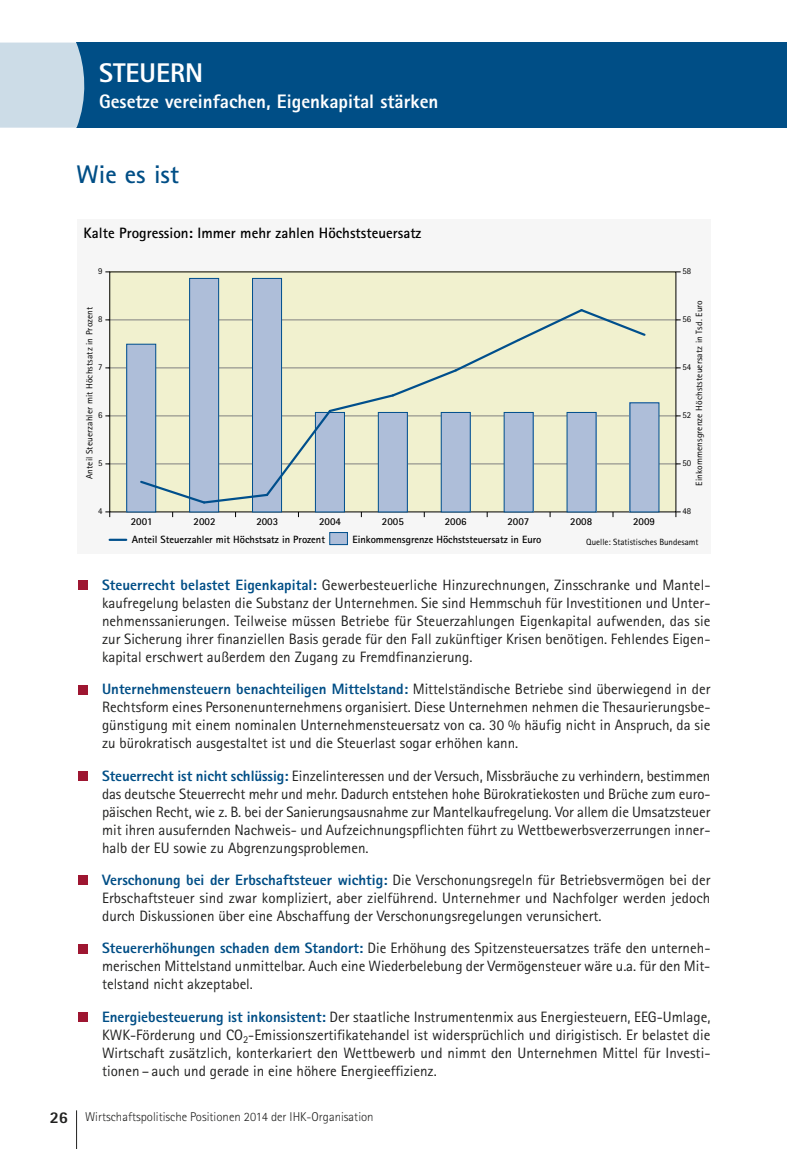
<style>
.page{position:relative;width:787px;height:1149px;background:#fff}
.page>*{position:absolute;margin:0;border:0;box-sizing:border-box;transform-origin:0 0}
.t1{font:800 27px "Agfa Rotis Sans Serif";color:#fff}
.t2{font:700 25.5px "Agfa Rotis Sans Serif";color:#004e86}
.t3{font:800 19.5px "Agfa Rotis Sans Serif";color:#fff}
.t4{font:15px/18px "Agfa Rotis Sans Serif";color:#212120;text-align:justify}
.t5{font:700 15px "Agfa Rotis Sans Serif";color:#000}
.t6{font:300 12.75px "Agfa Rotis Sans Serif";color:#212120}
.t7{font:700 10.5px "Agfa Rotis Sans Serif";color:#000}
.t8{font:9px "Agfa Rotis Sans Serif";letter-spacing:.01em;color:#000;scale:1.05 1}
.t9{font:9px "Agfa Rotis Sans Serif";letter-spacing:.01em;color:#000}
.s1{font-weight:800;color:#004e86}
.s2{font-weight:800;font-size:16.5px}
</style>
<div class="page">
<div style="left:78px;top:580px;width:10px;height:10px;background:#9e1631"></div>
<div style="left:78px;top:684px;width:10px;height:10px;background:#9e1631"></div>
<div style="left:78px;top:770px;width:10px;height:10px;background:#9e1631"></div>
<div style="left:78px;top:875px;width:10px;height:9px;background:#9e1631"></div>
<div style="left:78px;top:943px;width:10px;height:10px;background:#9e1631"></div>
<div style="left:78px;top:1011px;width:10px;height:10px;background:#9e1631"></div>
<div style="left:77px;top:219px;width:633px;height:335px;background:#f6f6f6"></div>
<div style="left:110px;top:272px;width:566px;height:239px;background:#f1f1cf"></div>
<hr style="left:108px;top:463px;width:569px;height:1px;background:#808080">
<hr style="left:108px;top:415px;width:569px;height:1px;background:#808080">
<hr style="left:108px;top:367px;width:569px;height:1px;background:#808080">
<hr style="left:108px;top:319px;width:569px;height:1px;background:#808080">
<svg style="left:105px;top:511px;width:5px;height:6px"></svg>
<svg style="left:675px;top:511px;width:5px;height:6px"></svg>
<div style="left:630px;top:403px;width:29px;height:109px;background:#aebed9"></div>
<div style="left:567px;top:412px;width:29px;height:100px;background:#aebed9"></div>
<div style="left:504px;top:412px;width:29px;height:100px;background:#aebed9"></div>
<div style="left:441px;top:412px;width:29px;height:100px;background:#aebed9"></div>
<div style="left:378px;top:412px;width:29px;height:100px;background:#aebed9"></div>
<div style="left:378px;top:412px;width:30px;height:100px;border:1px solid #004f8c"></div>
<div style="left:315px;top:412px;width:29px;height:100px;background:#aebed9"></div>
<div style="left:315px;top:412px;width:30px;height:100px;border:1px solid #004f8c"></div>
<div style="left:252px;top:278px;width:29px;height:234px;background:#aebed9"></div>
<div style="left:252px;top:278px;width:30px;height:234px;border:1px solid #004f8c"></div>
<div style="left:190px;top:278px;width:29px;height:234px;background:#aebed9"></div>
<div style="left:189px;top:278px;width:30px;height:234px;border:1px solid #004f8c"></div>
<div style="left:127px;top:344px;width:29px;height:168px;background:#aebed9"></div>
<div style="left:126px;top:344px;width:30px;height:168px;border:1px solid #004f8c"></div>
<svg style="left:138px;top:307px;width:509px;height:198px"></svg>
<svg style="left:110px;top:538px;width:16px;height:2px"></svg>
<div style="left:330px;top:532px;width:17px;height:12px;background:#aebed9"></div>
<div style="left:329px;top:532px;width:19px;height:13px;border:1px solid #004f8c"></div>
<div style="left:77px;top:43px;width:710px;height:85px;background:#004e86"></div>
<div style="left:0;top:43px;width:85px;height:85px;background:#ccdce7"></div>
<hr style="left:76px;top:1109px;width:1px;height:39px;background:#212120">
<h1 class="t1" style="left:99px;top:63px;width:105px">STEUERN</h1>
<h3 class="t3" style="left:99px;top:94px;width:341px">Gesetze vereinfachen, Eigenkapital stärken</h3>
<h2 class="t2" style="left:77px;top:165px;width:104px">Wie es ist</h2>
<p class="t5" style="left:84px;top:228px;width:339px">Kalte Progression: Immer mehr zahlen Höchststeuersatz</p>
<p class="t9" style="left:98px;top:267px;width:6px">9</p>
<p class="t9" style="left:682px;top:267px;width:10px">58</p>
<p class="t8" style="left:86px;top:479px;width:166px;rotate:-90deg">Anteil Steuerzahler mit Höchstsatz in Prozent</p>
<p class="t8" style="left:696px;top:485px;width:178px;rotate:-90deg">Einkommensgrenze Höchststeuersatz in Tsd. Euro</p>
<p class="t7" style="left:131px;top:518px;width:23px">2001</p>
<p class="t7" style="left:193px;top:518px;width:23px">2002</p>
<p class="t7" style="left:256px;top:518px;width:23px">2003</p>
<p class="t7" style="left:319px;top:518px;width:23px">2004</p>
<p class="t7" style="left:382px;top:518px;width:23px">2005</p>
<p class="t7" style="left:445px;top:518px;width:23px">2006</p>
<p class="t7" style="left:507px;top:518px;width:23px">2007</p>
<p class="t7" style="left:570px;top:518px;width:23px">2008</p>
<p class="t7" style="left:633px;top:518px;width:23px">2009</p>
<p class="t7" style="left:132px;top:535px;width:195px">Anteil Steuerzahler mit Höchstsatz in Prozent</p>
<p class="t9" style="left:586px;top:538px;width:114px">Quelle: Statistisches Bundesamt</p>
<p class="t9" style="left:682px;top:315px;width:10px">56</p>
<p class="t9" style="left:98px;top:315px;width:6px">8</p>
<p class="t9" style="left:98px;top:363px;width:6px">7</p>
<p class="t9" style="left:682px;top:363px;width:10px">54</p>
<p class="t9" style="left:98px;top:411px;width:6px">6</p>
<p class="t9" style="left:682px;top:411px;width:10px">52</p>
<p class="t9" style="left:682px;top:459px;width:10px">50</p>
<p class="t9" style="left:98px;top:459px;width:6px">5</p>
<p class="t9" style="left:682px;top:507px;width:10px">48</p>
<p class="t9" style="left:98px;top:507px;width:6px">4</p>
<p class="t7" style="left:352px;top:535px;width:190px">Einkommensgrenze Höchststeuersatz in Euro</p>
<p class="t4" style="left:102px;top:577px;width:610px"><span class="s1">Steuerrecht belastet Eigenkapital:</span> Gewerbesteuerliche Hinzurechnungen, Zinsschranke und Mantel&shy;kaufregelung belasten die Substanz der Unternehmen. Sie sind Hemmschuh für Investitionen und Unter&shy;nehmenssanierungen. Teilweise müssen Betriebe für Steuerzahlungen Eigenkapital aufwenden, das sie zur Sicherung ihrer finanziellen Basis gerade für den Fall zukünftiger Krisen benötigen. Fehlendes Eigen&shy;kapital erschwert außerdem den Zugang zu Fremdfinanzierung.</p>
<p class="t4" style="left:102px;top:681px;width:610px"><span class="s1">Unternehmensteuern benachteiligen Mittelstand:</span> Mittelständische Betriebe sind überwiegend in der Rechtsform eines Personenunternehmens organisiert. Diese Unternehmen nehmen die Thesaurierungsbe&shy;günstigung mit einem nominalen Unternehmensteuersatz von ca. 30 % häufig nicht in Anspruch, da sie zu bürokratisch ausgestaltet ist und die Steuerlast sogar erhöhen kann.</p>
<p class="t4" style="left:102px;top:768px;width:610px"><span class="s1">Steuerrecht ist nicht schlüssig:</span> Einzelinteressen und der Versuch, Missbräuche zu verhindern, bestimmen das deutsche Steuerrecht mehr und mehr. Dadurch entstehen hohe Bürokratiekosten und Brüche zum euro&shy;päischen Recht, wie z. B. bei der Sanierungsausnahme zur Mantelkaufregelung. Vor allem die Umsatzsteuer mit ihren ausufernden Nachweis- und Aufzeichnungspflichten führt zu Wettbewerbsverzerrungen inner&shy;halb der EU sowie zu Abgrenzungsproblemen.</p>
<p class="t4" style="left:102px;top:872px;width:610px"><span class="s1">Verschonung bei der Erbschaftsteuer wichtig:</span> Die Verschonungsregeln für Betriebsvermögen bei der Erbschaftsteuer sind zwar kompliziert, aber zielführend. Unternehmer und Nachfolger werden jedoch durch Diskussionen über eine Abschaffung der Verschonungsregelungen verunsichert.</p>
<p class="t4" style="left:102px;top:940px;width:610px"><span class="s1">Steuererhöhungen schaden dem Standort:</span> Die Erhöhung des Spitzensteuersatzes träfe den unterneh&shy;merischen Mittelstand unmittelbar. Auch eine Wiederbelebung der Vermögensteuer wäre u.a. für den Mit&shy;telstand nicht akzeptabel.</p>
<p class="t4" style="left:102px;top:1008px;width:610px"><span class="s1">Energiebesteuerung ist inkonsistent:</span> Der staatliche Instrumentenmix aus Energiesteuern, EEG-Umlage, KWK-Förderung und CO<sub>2</sub>-Emissionszertifikatehandel ist widersprüchlich und dirigistisch. Er belastet die Wirtschaft zusätzlich, konterkariert den Wettbewerb und nimmt den Unternehmen Mittel für Investi&shy;tionen – auch und gerade in eine höhere Energieeffizienz.</p>
<p class="t6" style="left:50px;top:1111px;width:325px"><span class="s2">26</span> Wirtschaftspolitische Positionen 2014 der IHK-Organisation</p>
</div>
